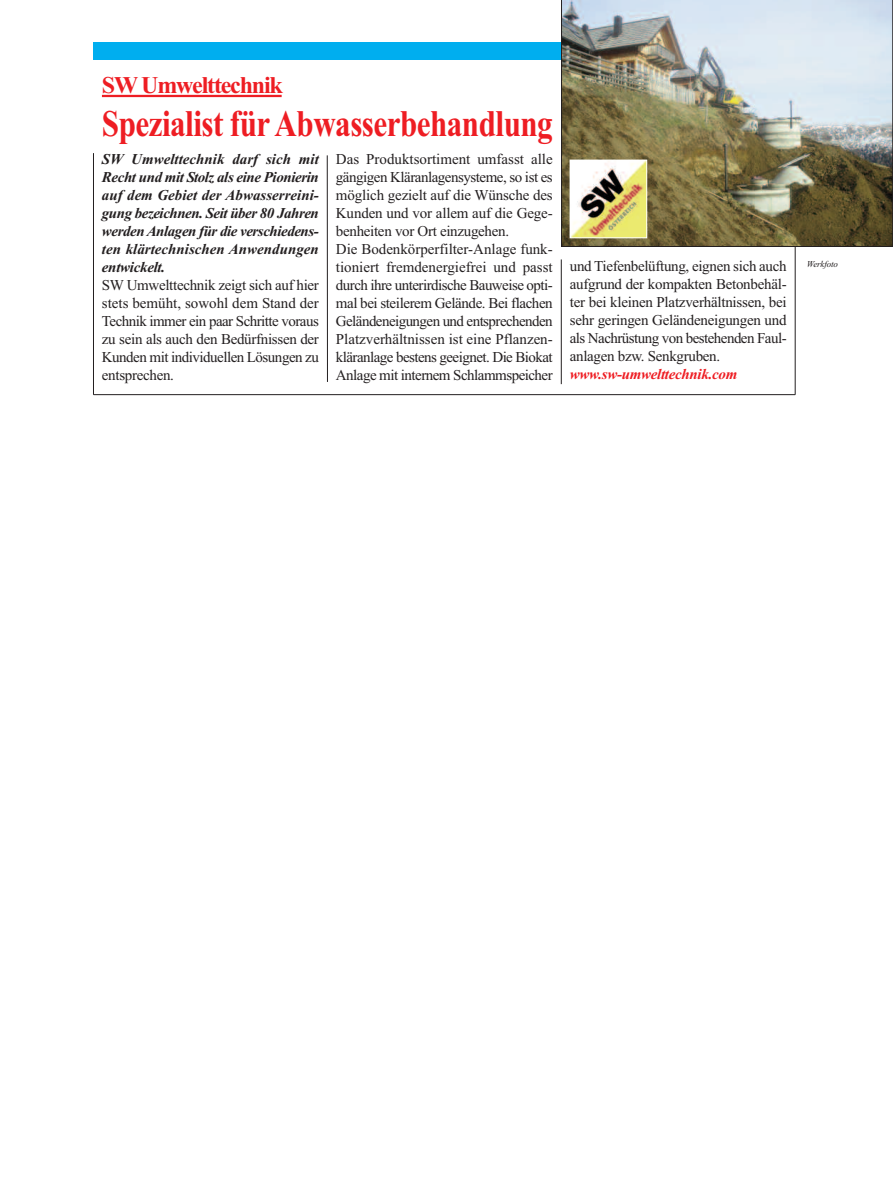
<style>
.page{position:relative;width:893px;height:1191px;background:#fff}
.page>*{position:absolute;margin:0;border:0;box-sizing:border-box;transform-origin:0 0}
.t1{font:700 37.5px "Times New Roman";letter-spacing:-.015em;color:#ee1d23;scale:.83 1}
.t2{font:700 24px "Times New Roman";letter-spacing:-.05em;color:#ee1d23}
.t3{font:15px/18px "Times New Roman";letter-spacing:-.025em;color:#231f20;text-align:justify}
.t4{font:italic 700 15px/18px "Times New Roman";color:#231f20;text-align:justify}
.t5{font:italic 700 15px "Times New Roman";letter-spacing:-.02em;color:#ee1d23}
.t6{font:italic 9px "Times New Roman";letter-spacing:-.02em;color:#231f20}
</style>
<div class="page">
<div style="left:93px;top:43px;width:702px;height:17px;background:#00aeef"></div>
<hr style="left:327px;top:155px;width:1px;height:227px;background:#231f20">
<hr style="left:561px;top:259px;width:1px;height:125px;background:#231f20">
<hr style="left:795px;top:60px;width:1px;height:335px;background:#231f20">
<hr style="left:93px;top:153px;width:1px;height:242px;background:#231f20">
<hr style="left:94px;top:394px;width:701px;height:1px;background:#231f20">
<hr style="left:102px;top:95px;width:180px;height:2px;background:#ee1d23">
<img style="left:561px;top:0;width:332px;height:247px">
<img style="left:572px;top:162px;width:73px;height:74px">
<div style="left:570px;top:160px;width:77px;height:78px;border:1px solid #fff"></div>
<h2 class="t2" style="left:102px;top:71px;width:182px">SW Umwelttechnik</h2>
<h1 class="t1" style="left:102px;top:101px;width:545px">Spezialist fürAbwasserbehandlung</h1>
<p class="t4" style="left:102px;top:150px;width:218px">SW Umwelttechnik darf sich mit Recht und mit Stolz als eine Pionierin auf dem Gebiet der Abwasserreini&shy;gung bezeichnen. Seit über 80 Jahren werden Anlagen für die verschiedens&shy;ten klärtechnischen Anwendungen entwickelt.</p>
<p class="t3" style="left:102px;top:276px;width:218px">SW Umwelttechnik zeigt sich auf hier stets bemüht, sowohl dem Stand der Technik immer ein paar Schritte voraus zu sein als auch den Bedürfnissen der Kunden mit individuellen Lösungen zu entsprechen.</p>
<p class="t3" style="left:336px;top:149px;width:218px;text-align:left">Das Produktsortiment umfasst alle gängigen Kläranlagensysteme, so ist es möglich gezielt auf die Wünsche des Kunden und vor allem auf die Gege&shy;benheiten vor Ort einzugehen.<br>Die Bodenkörperfilter-Anlage funk&shy;tioniert fremdenergiefrei und passt durch ihre unterirdische Bauweise opti&shy;mal bei steilerem Gelände. Bei flachen Geländeneigungen und entsprechenden Platzverhältnissen ist eine Pflanzen&shy;kläranlage bestens geeignet. Die Biokat Anlage mit internem Schlammspeicher</p>
<p class="t3" style="left:570px;top:257px;width:218px">und Tiefenbelüftung, eignen sich auch aufgrund der kompakten Betonbehäl&shy;ter bei kleinen Platzverhältnissen, bei sehr geringen Geländeneigungen und als Nachrüstung von bestehenden Faul&shy;anlagen bzw. Senkgruben.</p>
<p class="t5" style="left:570px;top:365px;width:169px">www.sw-umwelttechnik.com</p>
<p class="t6" style="left:807px;top:258px;width:32px">Werkfoto</p>
</div>
